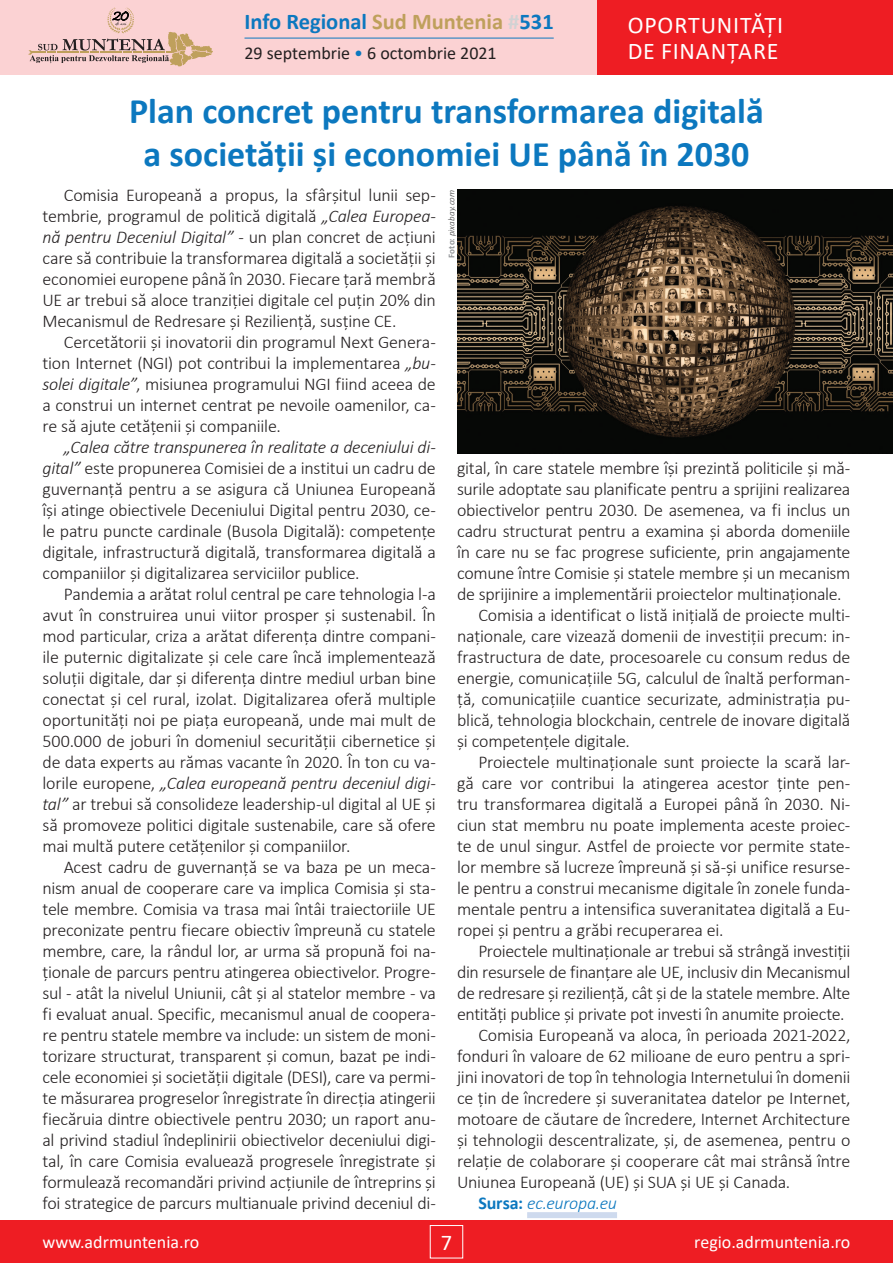
<style>
.page{position:relative;width:893px;height:1263px;background:#fff}
.page>*{position:absolute;margin:0;border:0;box-sizing:border-box;transform-origin:0 0}
.t1{font:700 36px/43.2px "Calibri";color:#0c78bf;text-align:center}
.t2{font:24px/25.5px "Calibri";letter-spacing:.035em;color:#fff}
.t3{font:700 22.5px "Calibri";color:#0c78bf}
.t4{font:22.5px "Calibri";color:#fff}
.t5{font:300 18px/21px "Calibri";letter-spacing:-.015em;color:#231f20;text-align:justify}
.t6{font:18px "Calibri";color:#fff}
.t7{font:18px "Calibri";color:#231f20}
.t8{font:italic 300 18px "Calibri";letter-spacing:-.015em;color:#0c78bf}
.t9{font:italic 300 9px "Calibri";letter-spacing:.015em;color:#3e3e3f}
.s1{color:#bfa05c}
.s2{color:#d1d2d4}
.s3{color:#0c78bf}
.s4{font-weight:700;font-style:normal;color:#939598}
.s5{font-style:italic}
.s6{font-weight:700;font-style:normal}
</style>
<div class="page">
<div style="left:0;top:1220px;width:893px;height:43px;background:#ee1d23"></div>
<div style="left:430px;top:1225px;width:33px;height:33px;border:1px solid #fff"></div>
<div style="left:0;top:0;width:893px;height:75px;background:#fbd2d3"></div>
<div style="left:597px;top:0;width:296px;height:75px;background:#ee1d23"></div>
<hr style="left:244px;top:38px;width:310px;height:1px;background:#0c78bf">
<svg style="left:29px;top:8px;width:184px;height:58px"></svg>
<div style="left:527px;top:1212px;width:90px;height:6px;background:#cedaee"></div>
<img style="left:457px;top:190px;width:436px;height:263px">
<p class="t3" style="left:244px;top:6px;width:311px">Info Regional <span class="s1">Sud Muntenia</span> <span class="s2">#</span>531</p>
<p class="t7" style="left:244px;top:41px;width:254px">29 septembrie <span class="s3">•</span> 6 octombrie 2021</p>
<h2 class="t2" style="left:628px;top:12px;width:157px">OPORTUNITĂȚI<br>DE FINANȚARE</h2>
<h1 class="t1" style="left:129px;top:89px;width:636px">Plan concret pentru transformarea digitală a societății și economiei UE până în 2030</h1>
<p class="t9" style="left:446px;top:258px;width:70px;rotate:-90deg"><span class="s4">Foto:</span> pixabay.com</p>
<p class="t5" style="left:43px;top:184px;width:395px;text-indent:21px">Comisia Europeană a propus, la sfârșitul lunii sep&shy;tembrie, programul de politică digitală <span class="s5">„Calea Europea&shy;nă pentru Deceniul Digital”</span> - un plan concret de acțiuni care să contribuie la transformarea digitală a societății și economiei europene până în 2030. Fiecare țară membră UE ar trebui să aloce tranziției digitale cel puțin 20% din Mecanismul de Redresare și Reziliență, susține CE.</p>
<p class="t5" style="left:43px;top:331px;width:395px;text-indent:21px">Cercetătorii și inovatorii din programul Next Genera&shy;tion Internet (NGI) pot contribui la implementarea <span class="s5">„bu&shy;solei digitale”</span>, misiunea programului NGI fiind aceea de a construi un internet centrat pe nevoile oamenilor, ca&shy;re să ajute cetățenii și companiile.</p>
<p class="t5" style="left:43px;top:436px;width:395px;text-indent:21px"><span class="s5">„Calea către transpunerea în realitate a deceniului di&shy;gital”</span> este propunerea Comisiei de a institui un cadru de guvernanță pentru a se asigura că Uniunea Europeană își atinge obiectivele Deceniului Digital pentru 2030, ce&shy;le patru puncte cardinale (Busola Digitală): competențe digitale, infrastructură digitală, transformarea digitală a companiilor și digitalizarea serviciilor publice.</p>
<p class="t5" style="left:43px;top:583px;width:395px;text-indent:21px">Pandemia a arătat rolul central pe care tehnologia l-a avut în construirea unui viitor prosper și sustenabil. În mod particular, criza a arătat diferența dintre compani&shy;ile puternic digitalizate și cele care încă implementează soluții digitale, dar și diferența dintre mediul urban bine conectat și cel rural, izolat. Digitalizarea oferă multiple oportunități noi pe piața europeană, unde mai mult de 500.000 de joburi în domeniul securității cibernetice și de data experts au rămas vacante în 2020. În ton cu va&shy;lorile europene, <span class="s5">„Calea europeană pentru deceniul digi&shy;tal”</span> ar trebui să consolideze leadership-ul digital al UE și să promoveze politici digitale sustenabile, care să ofere mai multă putere cetățenilor și companiilor.</p>
<p class="t5" style="left:43px;top:857px;width:395px;text-indent:21px">Acest cadru de guvernanță se va baza pe un meca&shy;nism anual de cooperare care va implica Comisia și sta&shy;tele membre. Comisia va trasa mai întâi traiectoriile UE preconizate pentru fiecare obiectiv împreună cu statele membre, care, la rândul lor, ar urma să propună foi na&shy;ționale de parcurs pentru atingerea obiectivelor. Progre&shy;sul - atât la nivelul Uniunii, cât și al statelor membre - va fi evaluat anual. Specific, mecanismul anual de coopera&shy;re pentru statele membre va include: un sistem de moni&shy;torizare structurat, transparent și comun, bazat pe indi&shy;cele economiei și societății digitale (DESI), care va permi&shy;te măsurarea progreselor înregistrate în direcția atingerii fiecăruia dintre obiectivele pentru 2030; un raport anu&shy;al privind stadiul îndeplinirii obiectivelor deceniului digi&shy;tal, în care Comisia evaluează progresele înregistrate și formulează recomandări privind acțiunile de întreprins și foi strategice de parcurs multianuale privind deceniul di-</p>
<p class="t5" style="left:457px;top:457px;width:395px">gital, în care statele membre își prezintă politicile și mă-</p>
<p class="t5" style="left:457px;top:478px;width:395px">surile adoptate sau planificate pentru a sprijini realizarea</p>
<p class="t5" style="left:457px;top:499px;width:395px">obiectivelor pentru 2030. De asemenea, va fi inclus un</p>
<p class="t5" style="left:457px;top:520px;width:395px">cadru structurat pentru a examina și aborda domeniile</p>
<p class="t5" style="left:457px;top:541px;width:395px">în care nu se fac progrese suficiente, prin angajamente</p>
<p class="t5" style="left:457px;top:562px;width:395px">comune între Comisie și statele membre și un mecanism</p>
<p class="t5" style="left:457px;top:583px;width:386px">de sprijinire a implementării proiectelor multinaționale.</p>
<p class="t5" style="left:478px;top:604px;width:374px">Comisia a identificat o listă inițială de proiecte multi-</p>
<p class="t5" style="left:457px;top:625px;width:395px">naționale, care vizează domenii de investiții precum: in-</p>
<p class="t5" style="left:457px;top:646px;width:395px">frastructura de date, procesoarele cu consum redus de</p>
<p class="t5" style="left:457px;top:667px;width:395px">energie, comunicațiile 5G, calculul de înaltă performan-</p>
<p class="t5" style="left:457px;top:688px;width:395px">ță, comunicațiile cuantice securizate, administrația pu-</p>
<p class="t5" style="left:457px;top:709px;width:395px">blică, tehnologia blockchain, centrele de inovare digitală</p>
<p class="t5" style="left:457px;top:730px;width:174px">și competențele digitale.</p>
<p class="t5" style="left:478px;top:751px;width:374px">Proiectele multinaționale sunt proiecte la scară lar-</p>
<p class="t5" style="left:457px;top:772px;width:395px">gă care vor contribui la atingerea acestor ținte pen-</p>
<p class="t5" style="left:457px;top:793px;width:395px">tru transformarea digitală a Europei până în 2030. Ni-</p>
<p class="t5" style="left:457px;top:814px;width:395px">ciun stat membru nu poate implementa aceste proiec-</p>
<p class="t5" style="left:457px;top:835px;width:395px">te de unul singur. Astfel de proiecte vor permite state-</p>
<p class="t5" style="left:457px;top:856px;width:395px">lor membre să lucreze împreună și să-și unifice resurse-</p>
<p class="t5" style="left:457px;top:877px;width:395px">le pentru a construi mecanisme digitale în zonele funda-</p>
<p class="t5" style="left:457px;top:898px;width:395px">mentale pentru a intensifica suveranitatea digitală a Eu-</p>
<p class="t5" style="left:457px;top:919px;width:268px">ropei și pentru a grăbi recuperarea ei.</p>
<p class="t5" style="left:478px;top:940px;width:374px">Proiectele multinaționale ar trebui să strângă investiții</p>
<p class="t5" style="left:457px;top:961px;width:395px">din resursele de finanțare ale UE, inclusiv din Mecanismul</p>
<p class="t5" style="left:457px;top:983px;width:395px">de redresare și reziliență, cât și de la statele membre. Alte</p>
<p class="t5" style="left:457px;top:1004px;width:389px">entități publice și private pot investi în anumite proiecte.</p>
<p class="t5" style="left:478px;top:1025px;width:374px">Comisia Europeană va aloca, în perioada 2021-2022,</p>
<p class="t5" style="left:457px;top:1046px;width:395px">fonduri în valoare de 62 milioane de euro pentru a spri-</p>
<p class="t5" style="left:457px;top:1067px;width:395px">jini inovatori de top în tehnologia Internetului în domenii</p>
<p class="t5" style="left:457px;top:1088px;width:395px">ce țin de încredere și suveranitatea datelor pe Internet,</p>
<p class="t5" style="left:457px;top:1109px;width:395px">motoare de căutare de încredere, Internet Architecture</p>
<p class="t5" style="left:457px;top:1130px;width:395px">și tehnologii descentralizate, și, de asemenea, pentru o</p>
<p class="t5" style="left:457px;top:1151px;width:395px">relație de colaborare și cooperare cât mai strânsă între</p>
<p class="t5" style="left:457px;top:1172px;width:335px">Uniunea Europeană (UE) și SUA și UE și Canada.</p>
<p class="t8" style="left:478px;top:1192px;width:140px"><span class="s6">Sursa:</span> ec.europa.eu</p>
<p class="t6" style="left:43px;top:1230px;width:158px">www.adrmuntenia.ro</p>
<p class="t4" style="left:441px;top:1226px;width:13px">7</p>
<p class="t6" style="left:694px;top:1230px;width:158px">regio.adrmuntenia.ro</p>
</div>
